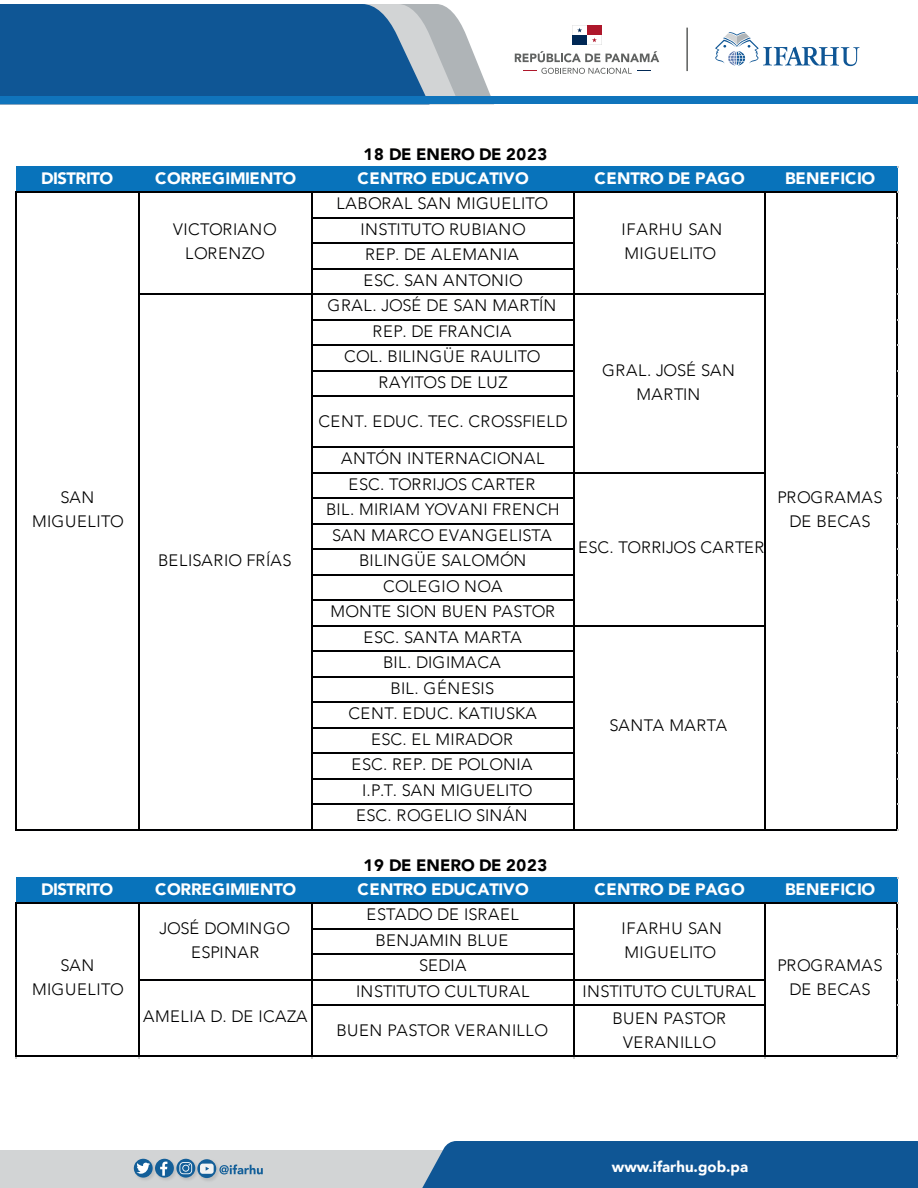
<style>
.page{position:relative;width:918px;height:1188px;background:#fff}
.page>*{position:absolute;margin:0;border:0;box-sizing:border-box;transform-origin:0 0}
.t1{font:300 16.5px/25.5px "Avenir";letter-spacing:.025em;color:#000001;text-align:center}
.t2{font:900 16.5px "Avenir";letter-spacing:-.01em;color:#fff}
.t3{font:300 16.5px/24px "Avenir";letter-spacing:.045em;color:#000001}
.t4{font:900 16.5px "Avenir";letter-spacing:.005em;color:#000001}
.t5{font:900 16.5px "Avenir";letter-spacing:-.03em;color:#fff}
.t6{font:900 15px "Avenir";color:#fff}
</style>
<div class="page">
<svg style="left:459px;top:21px;width:35px;height:76px"></svg>
<svg style="left:430px;top:4px;width:29px;height:93px;background:#babfc2"></svg>
<svg style="left:0;top:4px;width:430px;height:93px;background:#1b5d99"></svg>
<div style="left:0;top:97px;width:918px;height:7px;background:#1074bc"></div>
<div style="left:0;top:1150px;width:486px;height:38px;background:#d2d4d5"></div>
<div style="left:422px;top:1141px;width:496px;height:47px;background:#0f5695"></div>
<svg style="left:515px;top:51px;width:85px;height:11px"></svg>
<svg style="left:606px;top:51px;width:53px;height:11px"></svg>
<svg style="left:523px;top:68px;width:127px;height:6px"></svg>
<svg style="left:572px;top:25px;width:30px;height:20px"></svg>
<svg style="left:715px;top:32px;width:144px;height:34px"></svg>
<hr style="left:686px;top:28px;width:2px;height:43px;background:#606261">
<img style="left:181px;top:1158px;width:14px;height:22px">
<svg style="left:176px;top:1159px;width:19px;height:19px"></svg>
<svg style="left:179px;top:1162px;width:13px;height:12px"></svg>
<img style="left:158px;top:1158px;width:21px;height:22px">
<svg style="left:155px;top:1159px;width:19px;height:19px"></svg>
<svg style="left:160px;top:1162px;width:7px;height:14px"></svg>
<img style="left:133px;top:1158px;width:25px;height:22px">
<svg style="left:134px;top:1159px;width:19px;height:19px"></svg>
<svg style="left:136px;top:1163px;width:15px;height:11px"></svg>
<img style="left:195px;top:1159px;width:24px;height:22px">
<svg style="left:197px;top:1159px;width:19px;height:19px"></svg>
<div style="left:200px;top:1164px;width:14px;height:10px;background:#f0f2f3;border-radius:3px"></div>
<svg style="left:219px;top:1165px;width:44px;height:9px"></svg>
<div style="left:16px;top:166px;width:882px;height:27px;background:#0873bb"></div>
<div style="left:16px;top:877px;width:882px;height:27px;background:#0873bb"></div>
<hr style="left:17px;top:191px;width:881px;height:2px;background:#000001">
<hr style="left:313px;top:217px;width:262px;height:1px;background:#000001">
<hr style="left:313px;top:242px;width:262px;height:2px;background:#000001">
<hr style="left:313px;top:268px;width:262px;height:1px;background:#000001">
<hr style="left:140px;top:293px;width:626px;height:2px;background:#000001">
<hr style="left:313px;top:319px;width:262px;height:1px;background:#000001">
<hr style="left:313px;top:344px;width:262px;height:2px;background:#000001">
<hr style="left:313px;top:370px;width:262px;height:1px;background:#000001">
<hr style="left:313px;top:395px;width:262px;height:2px;background:#000001">
<hr style="left:313px;top:446px;width:262px;height:2px;background:#000001">
<hr style="left:313px;top:472px;width:453px;height:1px;background:#000001">
<hr style="left:313px;top:497px;width:262px;height:2px;background:#000001">
<hr style="left:313px;top:523px;width:262px;height:1px;background:#000001">
<hr style="left:313px;top:548px;width:262px;height:2px;background:#000001">
<hr style="left:313px;top:574px;width:262px;height:1px;background:#000001">
<hr style="left:313px;top:599px;width:262px;height:2px;background:#000001">
<hr style="left:313px;top:625px;width:453px;height:1px;background:#000001">
<hr style="left:313px;top:650px;width:262px;height:2px;background:#000001">
<hr style="left:313px;top:676px;width:262px;height:1px;background:#000001">
<hr style="left:313px;top:701px;width:262px;height:2px;background:#000001">
<hr style="left:313px;top:727px;width:262px;height:1px;background:#000001">
<hr style="left:313px;top:752px;width:262px;height:2px;background:#000001">
<hr style="left:313px;top:778px;width:262px;height:1px;background:#000001">
<hr style="left:313px;top:803px;width:262px;height:2px;background:#000001">
<hr style="left:16px;top:191px;width:1px;height:639px;background:#000001">
<hr style="left:139px;top:193px;width:1px;height:637px;background:#000001">
<hr style="left:311px;top:193px;width:2px;height:637px;background:#000001">
<hr style="left:574px;top:193px;width:1px;height:637px;background:#000001">
<hr style="left:764px;top:193px;width:2px;height:637px;background:#000001">
<hr style="left:17px;top:829px;width:881px;height:1px;background:#000001">
<hr style="left:896px;top:193px;width:2px;height:637px;background:#000001">
<hr style="left:17px;top:902px;width:881px;height:2px;background:#000001">
<hr style="left:313px;top:928px;width:262px;height:1px;background:#000001">
<hr style="left:313px;top:953px;width:262px;height:2px;background:#000001">
<hr style="left:140px;top:979px;width:626px;height:1px;background:#000001">
<hr style="left:313px;top:1004px;width:453px;height:2px;background:#000001">
<hr style="left:16px;top:902px;width:1px;height:155px;background:#000001">
<hr style="left:139px;top:904px;width:1px;height:153px;background:#000001">
<hr style="left:311px;top:904px;width:2px;height:153px;background:#000001">
<hr style="left:574px;top:904px;width:1px;height:153px;background:#000001">
<hr style="left:764px;top:904px;width:2px;height:153px;background:#000001">
<hr style="left:17px;top:1055px;width:881px;height:2px;background:#000001">
<hr style="left:896px;top:904px;width:2px;height:153px;background:#000001">
<p class="t4" style="left:364px;top:140px;width:185px">18 DE ENERO DE 2023</p>
<p class="t5" style="left:41px;top:164px;width:74px">DISTRITO</p>
<p class="t2" style="left:155px;top:164px;width:143px">CORREGIMIENTO</p>
<p class="t2" style="left:358px;top:164px;width:173px">CENTRO EDUCATIVO</p>
<p class="t2" style="left:595px;top:164px;width:152px">CENTRO DE PAGO</p>
<p class="t2" style="left:785px;top:164px;width:92px">BENEFICIO</p>
<p class="t1" style="left:328px;top:191px;width:230px">LABORAL SAN MIGUELITO<br>INSTITUTO RUBIANO<br>REP. DE ALEMANIA<br>ESC. SAN ANTONIO<br>GRAL. JOSÉ DE SAN MARTÍN<br>REP. DE FRANCIA<br>COL. BILINGÜE RAULITO<br>RAYITOS DE LUZ</p>
<p class="t1" style="left:319px;top:408px;width:251px">CENT. EDUC. TEC. CROSSFIELD</p>
<p class="t1" style="left:326px;top:446px;width:235px">ANTÓN INTERNACIONAL<br>ESC. TORRIJOS CARTER<br>BIL. MIRIAM YOVANI FRENCH<br>SAN MARCO EVANGELISTA<br>BILINGÜE SALOMÓN<br>COLEGIO NOA<br>MONTE SION BUEN PASTOR<br>ESC. SANTA MARTA<br>BIL. DIGIMACA<br>BIL. GÉNESIS<br>CENT. EDUC. KATIUSKA<br>ESC. EL MIRADOR<br>ESC. REP. DE POLONIA<br>I.P.T. SAN MIGUELITO<br>ESC. ROGELIO SINÁN</p>
<p class="t1" style="left:173px;top:217px;width:105px;line-height:24px">VICTORIANO<br>LORENZO</p>
<p class="t3" style="left:622px;top:217px;width:102px">IFARHU SAN<br>MIGUELITO</p>
<p class="t1" style="left:602px;top:358px;width:134px;line-height:24px">GRAL. JOSÉ SAN<br>MARTIN</p>
<p class="t1" style="left:778px;top:486px;width:107px;line-height:24px">PROGRAMAS<br>DE BECAS</p>
<p class="t1" style="left:32px;top:486px;width:93px;line-height:24px">SAN<br>MIGUELITO</p>
<p class="t1" style="left:578px;top:534px;width:188px">ESC. TORRIJOS CARTER</p>
<p class="t1" style="left:158px;top:548px;width:135px">BELISARIO FRÍAS</p>
<p class="t1" style="left:609px;top:713px;width:119px">SANTA MARTA</p>
<p class="t4" style="left:364px;top:851px;width:185px">19 DE ENERO DE 2023</p>
<p class="t5" style="left:41px;top:875px;width:74px">DISTRITO</p>
<p class="t2" style="left:155px;top:875px;width:143px">CORREGIMIENTO</p>
<p class="t2" style="left:358px;top:875px;width:173px">CENTRO EDUCATIVO</p>
<p class="t2" style="left:595px;top:875px;width:152px">CENTRO DE PAGO</p>
<p class="t2" style="left:785px;top:875px;width:92px">BENEFICIO</p>
<p class="t1" style="left:356px;top:902px;width:175px">ESTADO DE ISRAEL<br>BENJAMIN BLUE<br>SEDIA<br>INSTITUTO CULTURAL</p>
<p class="t1" style="left:160px;top:916px;width:132px;line-height:24px">JOSÉ DOMINGO<br>ESPINAR</p>
<p class="t3" style="left:622px;top:916px;width:102px">IFARHU SAN<br>MIGUELITO</p>
<p class="t1" style="left:32px;top:954px;width:93px;line-height:24px">SAN<br>MIGUELITO</p>
<p class="t1" style="left:778px;top:954px;width:107px;line-height:24px">PROGRAMAS<br>DE BECAS</p>
<p class="t1" style="left:583px;top:978px;width:175px">INSTITUTO CULTURAL</p>
<p class="t1" style="left:143px;top:1004px;width:166px">AMELIA D. DE ICAZA</p>
<p class="t1" style="left:337px;top:1017px;width:213px">BUEN PASTOR VERANILLO</p>
<p class="t1" style="left:613px;top:1006px;width:115px;line-height:24px">BUEN PASTOR<br>VERANILLO</p>
<p class="t6" style="left:612px;top:1154px;width:138px">www.ifarhu.gob.pa</p>
</div>
